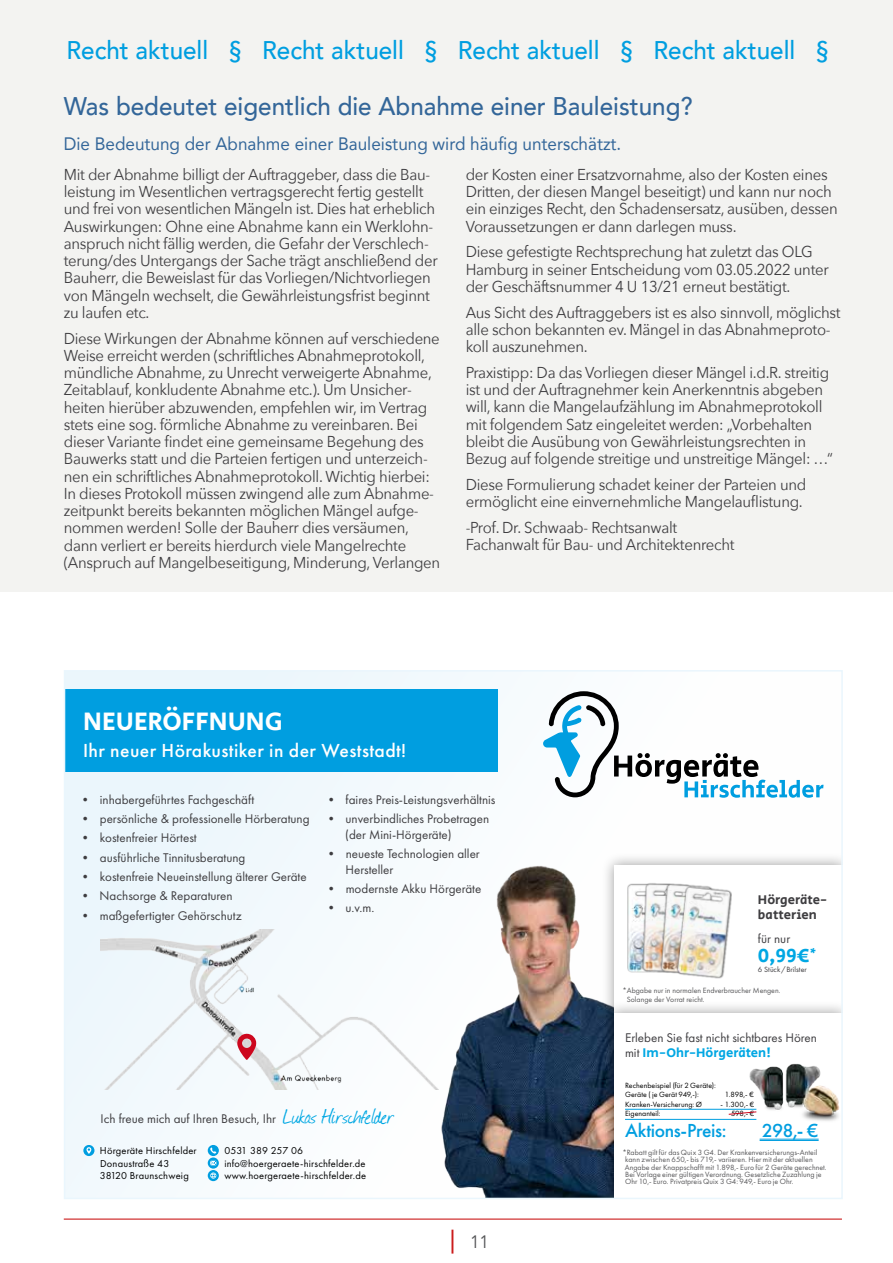
<style>
.page{position:relative;width:893px;height:1263px;background:#fff}
.page>*{position:absolute;margin:0;border:0;box-sizing:border-box;transform-origin:0 0}
.t1{font:26.1px "Secular One";color:#fff}
.t2{font:500 25.5px "Avenir";color:#009ee0;scale:.95 1}
.t3{font:500 25.5px "Avenir";color:#369;scale:.95 1}
.t4{font:500 19.65px "Futura PT";letter-spacing:.02em;color:#fff}
.t5{font:500 19.65px "Futura PT";letter-spacing:-.02em;color:#009ee0}
.t6{font:19.65px "Secular One";color:#00a7e3}
.t7{font:18px "Avenir";color:#369;scale:.95 1}
.t8{font:18px "Avenir";color:#555658;scale:.95 1}
.t9{font:15.75px/17.2px "Avenir Next";letter-spacing:-.02em;color:#3e3d40;scale:.95 1}
.t10{font:13.05px/15.6px "Futura PT";color:#3e3d40}
.t11{font:13.05px "Secular One";color:#00a7e3}
.t12{font:13.05px/15.6px "Secular One";color:#3e3d40}
.t13{font:10.5px/12.6px "Futura PT";letter-spacing:.02em;color:#000}
.t14{font:7.8px/7.2px "Futura PT";letter-spacing:.005em;color:#58585a}
.t15{font:7.8px/9.4px "Futura PT";letter-spacing:.005em;color:#000}
.t16{font:7.8px "Futura PT";color:#3e3d40}
.s1{font-family:"Journal";font-size:24.75px;color:#00a7e3}
.s2{font-family:"Arial";font-size:25.5px;color:#cb1a1a}
.s3{font-family:"Futura PT";color:#3e3d40}
</style>
<div class="page">
<hr style="left:64px;top:1219px;width:778px;height:1px;background:#c50000">
<div style="left:65px;top:671px;width:777px;height:527px;background:#f5fafd"></div>
<img style="left:438px;top:866px;width:163px;height:330px">
<div style="left:601px;top:852px;width:241px;height:346px;background:#000;opacity:.38"></div>
<div style="left:614px;top:865px;width:228px;height:333px;background:#fff"></div>
<div style="left:601px;top:1000px;width:241px;height:198px;background:#000;opacity:.38"></div>
<div style="left:614px;top:1013px;width:228px;height:185px;background:#fff"></div>
<div style="left:65px;top:689px;width:433px;height:82px;background:#009ee0"></div>
<svg style="left:543px;top:691px;width:280px;height:107px"></svg>
<svg style="left:83px;top:1145px;width:11px;height:11px"></svg>
<svg style="left:87px;top:1147px;width:4px;height:7px"></svg>
<svg style="left:208px;top:1145px;width:11px;height:11px"></svg>
<svg style="left:210px;top:1147px;width:6px;height:6px"></svg>
<svg style="left:208px;top:1157px;width:11px;height:11px"></svg>
<svg style="left:210px;top:1161px;width:6px;height:4px"></svg>
<svg style="left:208px;top:1170px;width:11px;height:11px"></svg>
<svg style="left:210px;top:1172px;width:6px;height:6px"></svg>
<img style="left:627px;top:883px;width:15px;height:90px">
<img style="left:642px;top:883px;width:18px;height:90px">
<img style="left:660px;top:883px;width:16px;height:91px">
<img style="left:676px;top:883px;width:56px;height:96px">
<hr style="left:625px;top:1109px;width:131px;height:1px;background:#009ee0">
<hr style="left:625px;top:1119px;width:131px;height:1px;background:#009ee0">
<svg style="left:728px;top:1112px;width:19px;height:3px"></svg>
<img style="left:747px;top:1063px;width:93px;height:58px">
<hr style="left:760px;top:1139px;width:59px;height:1px;background:#009ee0">
<hr style="left:760px;top:1140px;width:59px;height:1px;background:#009ee0">
<img style="left:101px;top:929px;width:337px;height:161px">
<svg style="left:237px;top:1033px;width:19px;height:27px"></svg>
<div style="left:0;top:0;width:893px;height:592px;background:#f3f3f1"></div>
<h2 class="t2" style="left:66px;top:28px;width:804px">Recht aktuell § Recht aktuell § Recht aktuell § Recht aktuell §</h2>
<h2 class="t3" style="left:64px;top:84px;width:663px">Was bedeutet eigentlich die Abnahme einer Bauleistung?</h2>
<p class="t7" style="left:64px;top:129px;width:588px">Die Bedeutung der Abnahme einer Bauleistung wird häufig unterschätzt.</p>
<p class="t9" style="left:64px;top:165px;width:395px">Mit der Abnahme billigt der Auftraggeber, dass die Bau&shy;leistung im Wesentlichen vertragsgerecht fertig gestellt und frei von wesentlichen Mängeln ist. Dies hat erheblich Auswirkungen: Ohne eine Abnahme kann ein Werklohn&shy;anspruch nicht fällig werden, die Gefahr der Verschlech&shy;terung/des Untergangs der Sache trägt anschließend der Bauherr, die Beweislast für das Vorliegen/Nichtvorliegen von Mängeln wechselt, die Gewährleistungsfrist beginnt zu laufen etc.</p>
<p class="t9" style="left:64px;top:329px;width:398px">Diese Wirkungen der Abnahme können auf verschiedene Weise erreicht werden (schriftliches Abnahmeprotokoll, mündliche Abnahme, zu Unrecht verweigerte Abnahme, Zeitablauf, konkludente Abnahme etc.). Um Unsicher&shy;heiten hierüber abzuwenden, empfehlen wir, im Vertrag stets eine sog. förmliche Abnahme zu vereinbaren. Bei dieser Variante findet eine gemeinsame Begehung des Bauwerks statt und die Parteien fertigen und unterzeich&shy;nen ein schriftliches Abnahmeprotokoll. Wichtig hierbei:<br>In dieses Protokoll müssen zwingend alle zum Abnahme&shy;zeitpunkt bereits bekannten möglichen Mängel aufge&shy;nommen werden! Solle der Bauherr dies versäumen, dann verliert er bereits hierdurch viele Mangelrechte (Anspruch auf Mangelbeseitigung, Minderung, Verlangen</p>
<p class="t9" style="left:466px;top:165px;width:393px">der Kosten einer Ersatzvornahme, also der Kosten eines Dritten, der diesen Mangel beseitigt) und kann nur noch ein einziges Recht, den Schadensersatz, ausüben, dessen Voraussetzungen er dann darlegen muss.</p>
<p class="t9" style="left:466px;top:243px;width:384px">Diese gefestigte Rechtsprechung hat zuletzt das OLG<br>Hamburg in seiner Entscheidung vom 03.05.2022 unter der Geschäftsnummer 4 U 13/21 erneut bestätigt.</p>
<p class="t9" style="left:466px;top:303px;width:396px">Aus Sicht des Auftraggebers ist es also sinnvoll, möglichst alle schon bekannten ev. Mängel in das Abnahmeproto&shy;koll auszunehmen.</p>
<p class="t9" style="left:466px;top:363px;width:388px">Praxistipp: Da das Vorliegen dieser Mängel i.d.R. streitig ist und der Auftragnehmer kein Anerkenntnis abgeben will, kann die Mangelaufzählung im Abnahmeprotokoll mit folgendem Satz eingeleitet werden: „Vorbehalten bleibt die Ausübung von Gewährleistungsrechten in Bezug auf folgende streitige und unstreitige Mängel: …“</p>
<p class="t9" style="left:466px;top:475px;width:360px">Diese Formulierung schadet keiner der Parteien und ermöglicht eine einvernehmliche Mangelauflistung.</p>
<p class="t9" style="left:466px;top:518px;width:284px">-Prof. Dr. Schwaab- Rechtsanwalt<br>Fachanwalt für Bau- und Architektenrecht</p>
<h1 class="t1" style="left:83px;top:703px;width:201px">NEUERÖFFNUNG</h1>
<p class="t4" style="left:83px;top:738px;width:325px">Ihr neuer Hörakustiker in der Weststadt!</p>
<p class="t10" style="left:79px;top:791px;width:177px">• inhabergeführtes Fachgeschäft</p>
<p class="t10" style="left:79px;top:811px;width:232px">• persönliche &amp; professionelle Hörberatung</p>
<p class="t10" style="left:79px;top:830px;width:119px">• kostenfreier Hörtest</p>
<p class="t10" style="left:79px;top:849px;width:168px">• ausführliche Tinnitusberatung</p>
<p class="t10" style="left:79px;top:869px;width:229px">• kostenfreie Neueinstellung älterer Geräte</p>
<p class="t10" style="left:79px;top:888px;width:155px">• Nachsorge &amp; Reparaturen</p>
<p class="t10" style="left:79px;top:907px;width:164px">• maßgefertigter Gehörschutz</p>
<p class="t10" style="left:325px;top:791px;width:172px">• faires Preis-Leistungsverhältnis</p>
<p class="t10" style="left:345px;top:811px;width:145px;text-indent:-21px">• unverbindliches Probetragen (der Mini-Hörgeräte)</p>
<p class="t10" style="left:345px;top:846px;width:136px;text-indent:-21px">• neueste Technologien aller<br>Hersteller</p>
<p class="t10" style="left:325px;top:881px;width:158px">• modernste Akku Hörgeräte</p>
<p class="t10" style="left:325px;top:900px;width:51px">• u.v.m.</p>
<p class="t10" style="left:101px;top:1111px;width:295px">Ich freue mich auf Ihren Besuch, Ihr <span class="s1">Lukas Hirschfelder</span></p>
<p class="t13" style="left:100px;top:1144px;width:98px">Hörgeräte Hirschfelder<br>Donaustraße 43<br>38120 Braunschweig</p>
<p class="t13" style="left:224px;top:1144px;width:143px">0531 389 257 06 info@hoergeraete-hirschfelder.de www.hoergeraete-hirschfelder.de</p>
<p class="t8" style="left:449px;top:1230px;width:43px"><span class="s2">|</span> 11</p>
<p class="t12" style="left:758px;top:892px;width:71px">Hörgeräte&shy;batterien</p>
<p class="t10" style="left:758px;top:930px;width:34px">für nur</p>
<p class="t6" style="left:758px;top:942px;width:60px">0,99€<sup>*</sup></p>
<p class="t16" style="left:758px;top:964px;width:50px">6 Stück / Brilster</p>
<p class="t14" style="left:627px;top:986px;width:155px;line-height:9.1px;text-indent:-4px">*Abgabe nur in normalen Endverbraucher Mengen.<br>Solange der Vorrat reicht.</p>
<p class="t10" style="left:625px;top:1029px;width:193px">Erleben Sie fast nicht sichtbares Hören</p>
<p class="t11" style="left:625px;top:1044px;width:148px"><span class="s3">mit</span> Im-Ohr-Hörgeräten!</p>
<p class="t15" style="left:625px;top:1080px;width:92px">Rechenbeispiel (für 2 Geräte):<br>Geräte ( je Gerät 949,-):</p>
<p class="t15" style="left:725px;top:1090px;width:31px">1.898,- €</p>
<p class="t15" style="left:625px;top:1099px;width:78px">Kranken-Versicherung: Ø</p>
<p class="t15" style="left:721px;top:1099px;width:35px">- 1.300,- €</p>
<p class="t15" style="left:625px;top:1109px;width:37px">Eigenanteil:</p>
<p class="t15" style="left:731px;top:1109px;width:25px">598,- €</p>
<p class="t5" style="left:625px;top:1119px;width:103px">Aktions-Preis:</p>
<p class="t5" style="left:762px;top:1119px;width:58px">298,- €</p>
<p class="t14" style="left:622px;top:1149px;width:206px">*Rabatt gilt für das Quix 3 G4. Der Krankenversicherungs-Anteil kann zwischen 650,- bis 719,- variieren. Hier mit der aktuellen Angabe der Knappschafft mit 1.898,- Euro für 2 Geräte gerechnet.<br>Bei Vorlage einer gültigen Verordnung. Gesetzliche Zuzahlung je Ohr 10,- Euro. Privatpreis Quix 3 G4: 949,- Euro je Ohr.</p>
</div>
